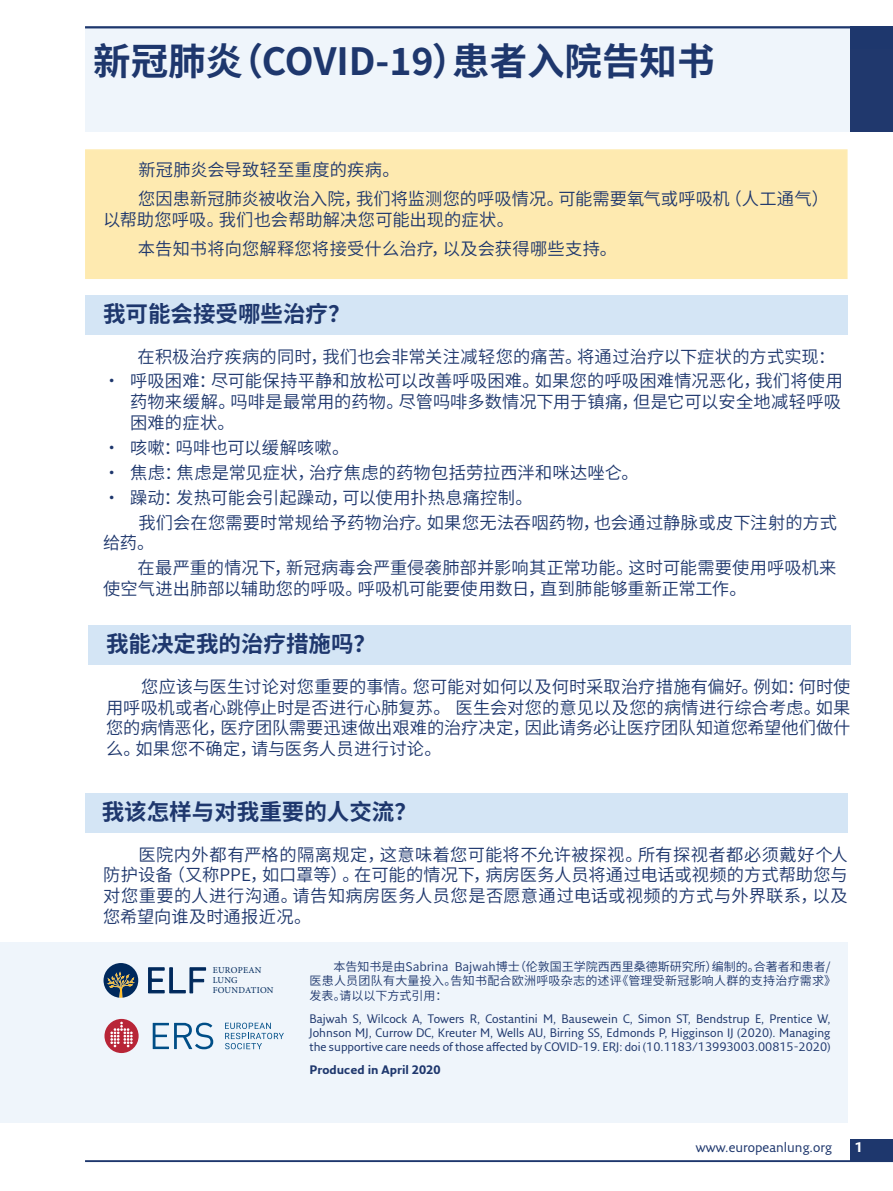
<style>
.page{position:relative;width:893px;height:1191px;background:#fff}
.page>*{position:absolute;margin:0;border:0;box-sizing:border-box;transform-origin:0 0}
.H___Article_title{font:700 37.5px "Source Han Sans SC";color:#1e376d}
.t1{font:700 22.5px "Source Han Sans SC";color:#1e376d}
.H___B-head{font:17.25px/20.7px "Source Han Sans SC";letter-spacing:.01em;color:#1e376d;text-align:justify}
.Running_foot_left{font:13.5px "Fresco Sans Pro";color:#1e376d}
.Folio_left{font:700 13.5px "Fresco Sans Pro";color:#fff}
.t2{font:12px/14.4px "Fresco Sans Pro";color:#1e376d;text-align:justify}
.t3{font:12px/14.4px "Source Han Sans SC";color:#1e376d}
.t4{font:700 12px "Fresco Sans Pro";color:#1e376d}
.t5{font:9px/9.8px "Minion Pro";letter-spacing:.025em;color:#00295c}
</style>
<div class="page">
<div style="left:85px;top:26px;width:808px;height:106px;background:#eff5fb"></div>
<hr style="left:85px;top:26px;width:808px;height:2px;background:#1e376d">
<div style="left:850px;top:26px;width:43px;height:106px;background:#20386d"></div>
<div style="left:0;top:942px;width:848px;height:181px;background:#eff5fb"></div>
<svg style="left:104px;top:1019px;width:35px;height:34px"></svg>
<svg style="left:110px;top:1021px;width:23px;height:26px"></svg>
<svg style="left:153px;top:1022px;width:60px;height:27px"></svg>
<svg style="left:225px;top:1022px;width:59px;height:27px"></svg>
<svg style="left:148px;top:967px;width:58px;height:26px"></svg>
<svg style="left:104px;top:963px;width:34px;height:34px"></svg>
<div style="left:850px;top:1138px;width:43px;height:23px;background:#1e376d"></div>
<hr style="left:85px;top:1160px;width:808px;height:2px;background:#1e376d">
<div style="left:85px;top:295px;width:763px;height:39px;background:#d4e5f5"></div>
<div style="left:88px;top:625px;width:762px;height:40px;background:#d4e5f5"></div>
<div style="left:85px;top:793px;width:763px;height:39px;background:#d4e5f5"></div>
<div style="left:85px;top:149px;width:763px;height:130px;background:#feeab0"></div>
<p class="H___Article_title" style="left:93px;top:40px;width:623px">新冠肺炎（COVID-19）患者入院告知书</p>
<p class="H___B-head" style="left:138px;top:159px;width:263px">新冠肺炎会导致轻至重度的疾病。</p>
<p class="H___B-head" style="left:103px;top:189px;width:727px;text-indent:35px">您因患新冠肺炎被收治入院，我们将监测您的呼吸情况。可能需要氧气或呼吸机（人工通气）以帮助您呼吸。我们也会帮助解决您可能出现的症状。</p>
<p class="H___B-head" style="left:138px;top:239px;width:480px">本告知书将向您解释您将接受什么治疗，以及会获得哪些支持。</p>
<p class="t1" style="left:103px;top:301px;width:249px">我可能会接受哪些治疗？</p>
<p class="H___B-head" style="left:138px;top:346px;width:699px">在积极治疗疾病的同时，我们也会非常关注减轻您的痛苦。将通过治疗以下症状的方式实现：</p>
<p class="H___B-head" style="left:130px;top:371px;width:714px;text-indent:-27px">• 呼吸困难：尽可能保持平静和放松可以改善呼吸困难。如果您的呼吸困难情况恶化，我们将使用药物来缓解。吗啡是最常用的药物。尽管吗啡多数情况下用于镇痛，但是它可以安全地减轻呼吸困难的症状。</p>
<p class="H___B-head" style="left:103px;top:437px;width:248px">• 咳嗽：吗啡也可以缓解咳嗽。</p>
<p class="H___B-head" style="left:103px;top:462px;width:537px">• 焦虑：焦虑是常见症状，治疗焦虑的药物包括劳拉西泮和咪达唑仑。</p>
<p class="H___B-head" style="left:103px;top:487px;width:431px">• 躁动：发热可能会引起躁动，可以使用扑热息痛控制。</p>
<p class="H___B-head" style="left:103px;top:512px;width:736px;text-indent:35px">我们会在您需要时常规给予药物治疗。如果您无法吞咽药物，也会通过静脉或皮下注射的方式给药。</p>
<p class="H___B-head" style="left:103px;top:558px;width:735px;text-indent:34px">在最严重的情况下，新冠病毒会严重侵袭肺部并影响其正常功能。这时可能需要使用呼吸机来使空气进出肺部以辅助您的呼吸。呼吸机可能要使用数日，直到肺能够重新正常工作。</p>
<p class="t1" style="left:106px;top:631px;width:271px">我能决定我的治疗措施吗？</p>
<p class="H___B-head" style="left:106px;top:676px;width:746px;text-indent:35px">您应该与医生讨论对您重要的事情。您可能对如何以及何时采取治疗措施有偏好。例如：何时使用呼吸机或者心跳停止时是否进行心肺复苏。 医生会对您的意见以及您的病情进行综合考虑。如果您的病情恶化，医疗团队需要迅速做出艰难的治疗决定，因此请务必让医疗团队知道您希望他们做什么。如果您不确定，请与医务人员进行讨论。</p>
<p class="t1" style="left:102px;top:799px;width:316px">我该怎样与对我重要的人交流？</p>
<p class="H___B-head" style="left:103px;top:844px;width:746px;text-indent:35px">医院内外都有严格的隔离规定，这意味着您可能将不允许被探视。所有探视者都必须戴好个人防护设备（又称PPE，如口罩等）。在可能的情况下，病房医务人员将通过电话或视频的方式帮助您与对您重要的人进行沟通。请告知病房医务人员您是否愿意通过电话或视频的方式与外界联系，以及您希望向谁及时通报近况。</p>
<p class="t5" style="left:213px;top:965px;width:62px">EUROPEAN<br>LUNG<br>FOUNDATION</p>
<p class="t3" style="left:310px;top:959px;width:528px;text-indent:24px">本告知书是由Sabrina Bajwah博士（伦敦国王学院西西里桑德斯研究所）编制的。合著者和患者/医患人员团队有大量投入。告知书配合欧洲呼吸杂志的述评《管理受新冠影响人群的支持治疗需求》发表。请以以下方式引用：</p>
<p class="t2" style="left:310px;top:1010px;width:522px">Bajwah S, Wilcock A, Towers R, Costantini M, Bausewein C, Simon ST, Bendstrup E, Prentice W, Johnson MJ, Currow DC, Kreuter M, Wells AU, Birring SS, Edmonds P, Higginson IJ (2020). Managing the supportive care needs of those affected by COVID-19. ERJ: doi (10.1183/13993003.00815-2020)</p>
<p class="t4" style="left:310px;top:1062px;width:132px">Produced in April 2020</p>
<p class="Running_foot_left" style="left:696px;top:1138px;width:138px">www.europeanlung.org</p>
<p class="Folio_left" style="left:855px;top:1139px;width:10px">1</p>
</div>
